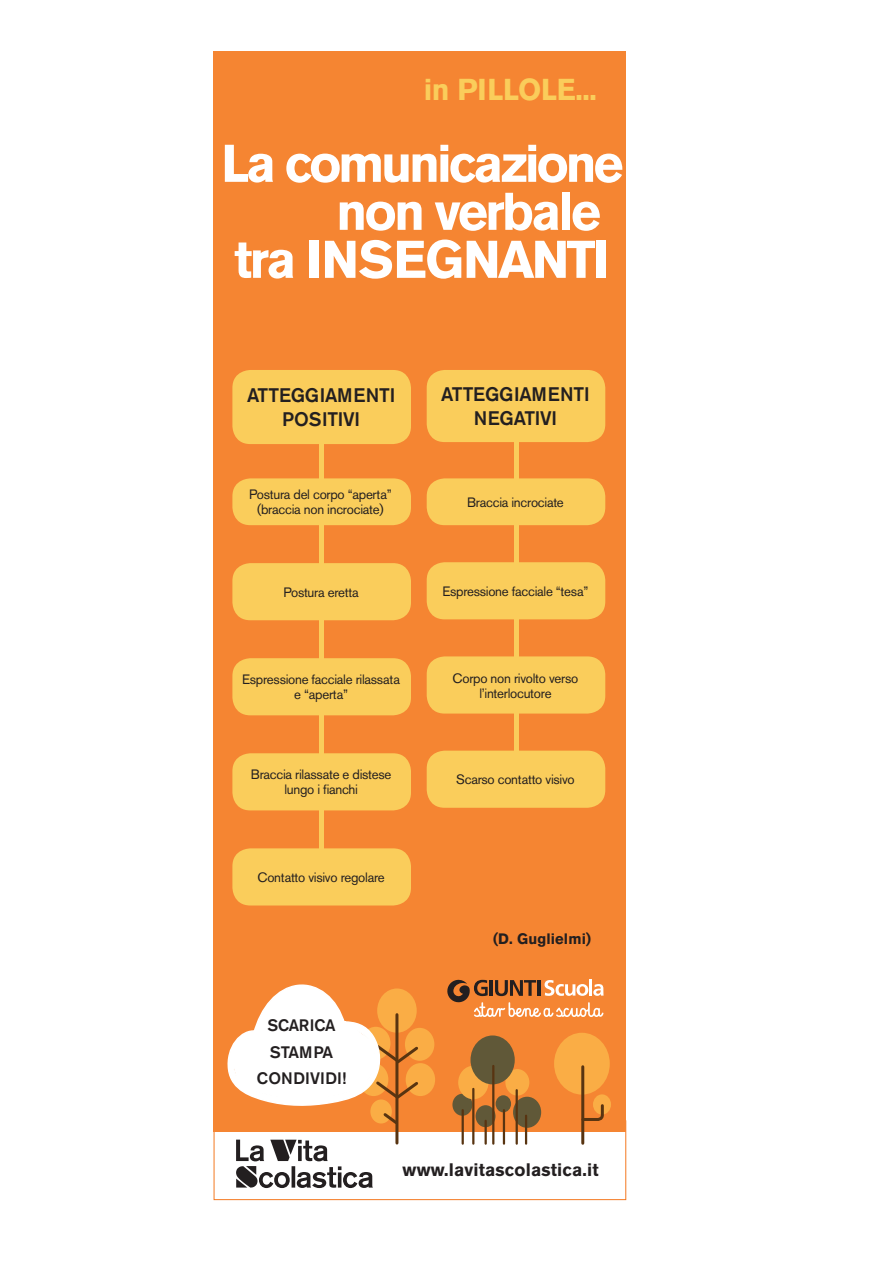
<style>
.page{position:relative;width:893px;height:1263px;background:#fff}
.page>*{position:absolute;margin:0;border:0;box-sizing:border-box;transform-origin:0 0}
.testo{font:700 52.5px "Akzidenz Grotesk BE";letter-spacing:-.05em;color:#fff}
.testo-2{font:700 30px "Akzidenz Grotesk BE";letter-spacing:-.01em;color:#facd5b}
.testo-3{font:500 19.5px/24px "Akzidenz Grotesk BE";letter-spacing:-.01em;color:#231f20;text-align:center}
.testo-4{font:700 18px "Akzidenz Grotesk BE";letter-spacing:.01em;color:#231f20}
.testo-5{font:500 16.5px "Akzidenz Grotesk BE";color:#231f20}
.testo-6{font:700 15px "Akzidenz Grotesk BE";letter-spacing:.01em;color:#231f20}
.testo-7{font:13.5px/15px "Akzidenz Grotesk BE";letter-spacing:-.02em;color:#231f20;text-align:center}
</style>
<div class="page">
<div style="left:214px;top:1120px;width:412px;height:80px;background:#fff;border:1px solid #f47921"></div>
<div style="left:214px;top:51px;width:412px;height:1080px;background:#f58532"></div>
<svg style="left:447px;top:979px;width:157px;height:38px"></svg>
<div style="left:405px;top:1028px;width:29px;height:33px;background:#faad45;border-radius:50%"></div>
<div style="left:406px;top:1063px;width:29px;height:33px;background:#faad45;border-radius:50%"></div>
<hr style="left:395px;top:1015px;width:3px;height:128px;background:#583411">
<svg style="left:227px;top:984px;width:192px;height:143px"></svg>
<div style="left:513px;top:1097px;width:28px;height:31px;background:#605838;border-radius:50%"></div>
<div style="left:476px;top:1105px;width:19px;height:22px;background:#605838;border-radius:50%"></div>
<div style="left:452px;top:1094px;width:20px;height:22px;background:#605838;border-radius:50%"></div>
<div style="left:496px;top:1095px;width:15px;height:17px;background:#605838;border-radius:50%"></div>
<div style="left:505px;top:1069px;width:24px;height:26px;background:#faad45;border-radius:50%"></div>
<div style="left:458px;top:1066px;width:30px;height:33px;background:#faad45;border-radius:50%"></div>
<hr style="left:472px;top:1089px;width:2px;height:55px;background:#583411">
<hr style="left:462px;top:1110px;width:2px;height:34px;background:#583411">
<hr style="left:503px;top:1110px;width:2px;height:34px;background:#583411">
<hr style="left:485px;top:1121px;width:2px;height:23px;background:#583411">
<hr style="left:525px;top:1116px;width:2px;height:28px;background:#583411">
<hr style="left:516px;top:1090px;width:2px;height:54px;background:#583411">
<div style="left:470px;top:1035px;width:45px;height:49px;background:#605838;border-radius:50%"></div>
<hr style="left:492px;top:1066px;width:2px;height:78px;background:#583411">
<div style="left:554px;top:1033px;width:56px;height:61px;background:#faad45;border-radius:50%"></div>
<div style="left:593px;top:1094px;width:18px;height:20px;background:#faad45;border-radius:50%"></div>
<hr style="left:581px;top:1067px;width:3px;height:76px;background:#583411">
<svg style="left:581px;top:1103px;width:23px;height:19px"></svg>
<svg style="left:236px;top:1139px;width:137px;height:49px"></svg>
<svg style="left:514px;top:442px;width:4px;height:309px"></svg>
<svg style="left:320px;top:444px;width:4px;height:404px"></svg>
<div style="left:232px;top:370px;width:179px;height:74px;background:#facd5b;border-radius:18px"></div>
<div style="left:232px;top:478px;width:179px;height:47px;background:#facd5b;border-radius:18px"></div>
<div style="left:232px;top:563px;width:179px;height:57px;background:#facd5b;border-radius:18px"></div>
<div style="left:232px;top:658px;width:179px;height:57px;background:#facd5b;border-radius:18px"></div>
<div style="left:232px;top:753px;width:179px;height:57px;background:#facd5b;border-radius:18px"></div>
<div style="left:232px;top:848px;width:179px;height:57px;background:#facd5b;border-radius:18px"></div>
<div style="left:427px;top:370px;width:178px;height:72px;background:#facd5b;border-radius:18px"></div>
<div style="left:427px;top:478px;width:178px;height:47px;background:#facd5b;border-radius:18px"></div>
<div style="left:427px;top:562px;width:178px;height:57px;background:#facd5b;border-radius:18px"></div>
<div style="left:427px;top:656px;width:178px;height:57px;background:#facd5b;border-radius:18px"></div>
<div style="left:427px;top:751px;width:178px;height:57px;background:#facd5b;border-radius:18px"></div>
<p class="testo-2" style="left:424px;top:73px;width:174px">in PILLOLE...</p>
<p class="testo" style="left:221px;top:133px;width:404px">La comunicazione</p>
<p class="testo" style="left:336px;top:181px;width:266px">non verbale</p>
<p class="testo" style="left:234px;top:229px;width:376px">tra INSEGNANTI</p>
<p class="testo-3" style="left:247px;top:383px;width:150px">ATTEGGIAMENTI</p>
<p class="testo-3" style="left:282px;top:407px;width:80px">POSITIVI</p>
<p class="testo-7" style="left:249px;top:487px;width:144px">Postura del corpo “aperta” (braccia non incrociate)</p>
<p class="testo-7" style="left:283px;top:584px;width:77px">Postura eretta</p>
<p class="testo-7" style="left:242px;top:672px;width:159px">Espressione facciale rilassata e “aperta”</p>
<p class="testo-7" style="left:251px;top:767px;width:142px">Braccia rilassate e distese lungo i fianchi</p>
<p class="testo-7" style="left:258px;top:870px;width:129px">Contatto visivo regolare</p>
<p class="testo-5" style="left:267px;top:1015px;width:70px">SCARICA</p>
<p class="testo-5" style="left:270px;top:1042px;width:65px">STAMPA</p>
<p class="testo-5" style="left:257px;top:1068px;width:91px">CONDIVIDI!</p>
<p class="testo-3" style="left:441px;top:382px;width:150px">ATTEGGIAMENTI<br>NEGATIVI</p>
<p class="testo-7" style="left:467px;top:495px;width:98px">Braccia incrociate</p>
<p class="testo-7" style="left:442px;top:584px;width:148px">Espressione facciale “tesa”</p>
<p class="testo-7" style="left:453px;top:670px;width:127px">Corpo non rivolto verso l’interlocutore</p>
<p class="testo-7" style="left:456px;top:772px;width:120px">Scarso contatto visivo</p>
<p class="testo-6" style="left:493px;top:930px;width:99px">(D. Guglielmi)</p>
<p class="testo-4" style="left:403px;top:1159px;width:197px">www.lavitascolastica.it</p>
</div>
